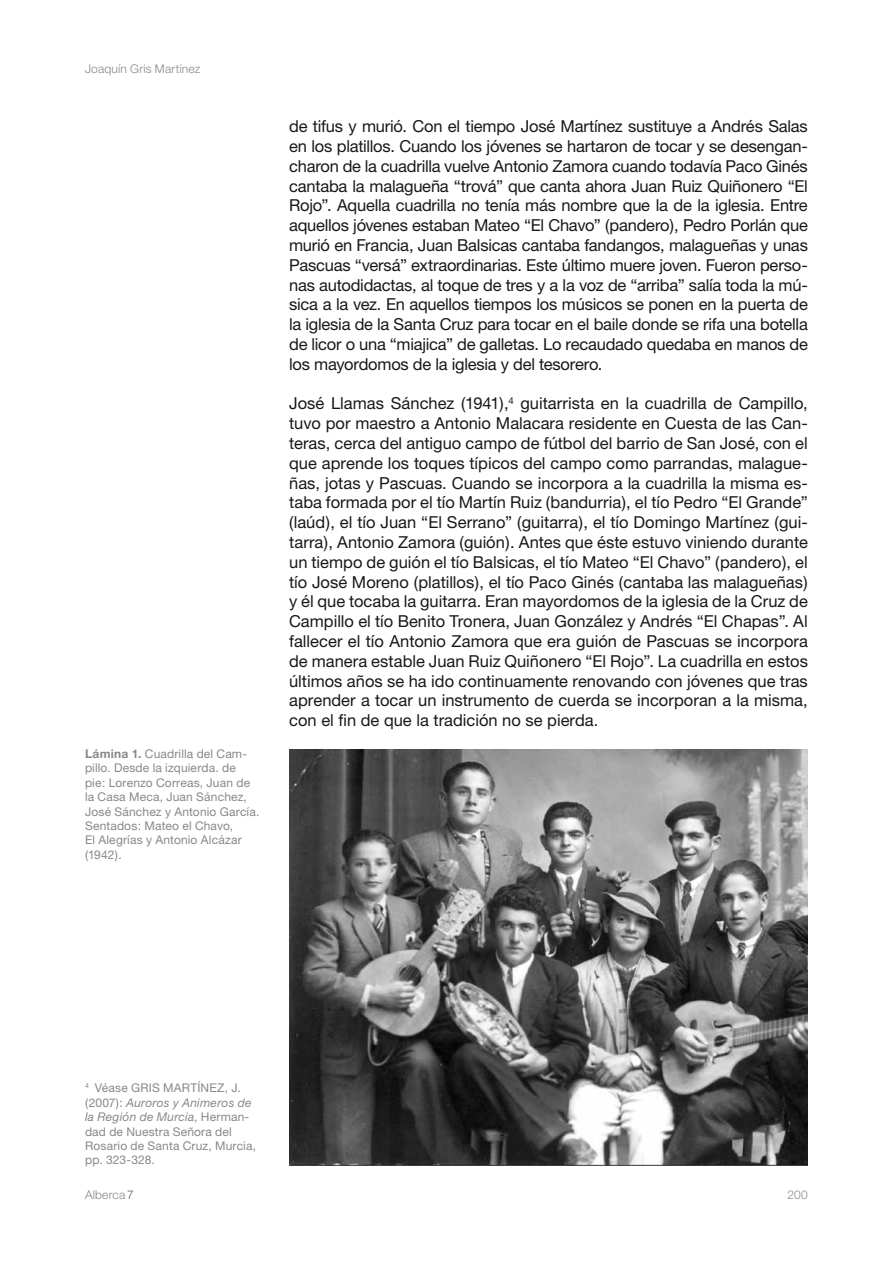
<style>
.page{position:relative;width:893px;height:1263px;background:#fff}
.page>*{position:absolute;margin:0;border:0;box-sizing:border-box;transform-origin:0 0}
.t1{font:16.5px/19.8px "Helvetica Neue";letter-spacing:-.005em;color:#1a171c;text-align:justify}
.t2{font:12px/14.4px "Helvetica Neue";letter-spacing:.015em;color:#87888a}
.t3{font:300 12px "Helvetica Neue";letter-spacing:.015em;color:#87888a}
.s1{font-weight:700}
.s2{font-style:italic}
.s3{color:#58585a}
</style>
<div class="page">
<img style="left:289px;top:749px;width:519px;height:416px">
<p class="t3" style="left:85px;top:62px;width:117px">Joaquín Gris Martínez</p>
<p class="t2" style="left:85px;top:746px;width:176px"><span class="s1">Lámina 1.</span> Cuadrilla del Cam&shy;pillo. Desde la izquierda. de<br>pie: Lorenzo Correas, Juan de la Casa Meca, Juan Sánchez,<br>José Sánchez y Antonio García.<br>Sentados: Mateo el Chavo,<br>El Alegrías y Antonio Alcázar (1942).</p>
<p class="t1" style="left:289px;top:116px;width:520px">de tifus y murió. Con el tiempo José Martínez sustituye a Andrés Salas en los platillos. Cuando los jóvenes se hartaron de tocar y se desengan&shy;charon de la cuadrilla vuelve Antonio Zamora cuando todavía Paco Ginés cantaba la malagueña “trová” que canta ahora Juan Ruiz Quiñonero “El Rojo”. Aquella cuadrilla no tenía más nombre que la de la iglesia. Entre aquellos jóvenes estaban Mateo “El Chavo” (pandero), Pedro Porlán que murió en Francia, Juan Balsicas cantaba fandangos, malagueñas y unas Pascuas “versá” extraordinarias. Este último muere joven. Fueron perso&shy;nas autodidactas, al toque de tres y a la voz de “arriba” salía toda la mú&shy;sica a la vez. En aquellos tiempos los músicos se ponen en la puerta de la iglesia de la Santa Cruz para tocar en el baile donde se rifa una botella de licor o una “miajica” de galletas. Lo recaudado quedaba en manos de los mayordomos de la iglesia y del tesorero.</p>
<p class="t1" style="left:289px;top:393px;width:520px">José Llamas Sánchez (1941),<sup>4</sup> guitarrista en la cuadrilla de Campillo, tuvo por maestro a Antonio Malacara residente en Cuesta de las Can&shy;teras, cerca del antiguo campo de fútbol del barrio de San José, con el que aprende los toques típicos del campo como parrandas, malague&shy;ñas, jotas y Pascuas. Cuando se incorpora a la cuadrilla la misma es&shy;taba formada por el tío Martín Ruiz (bandurria), el tío Pedro “El Grande” (laúd), el tío Juan “El Serrano” (guitarra), el tío Domingo Martínez (gui&shy;tarra), Antonio Zamora (guión). Antes que éste estuvo viniendo durante un tiempo de guión el tío Balsicas, el tío Mateo “El Chavo” (pandero), el tío José Moreno (platillos), el tío Paco Ginés (cantaba las malagueñas) y él que tocaba la guitarra. Eran mayordomos de la iglesia de la Cruz de Campillo el tío Benito Tronera, Juan González y Andrés “El Chapas”. Al fallecer el tío Antonio Zamora que era guión de Pascuas se incorpora de manera estable Juan Ruiz Quiñonero “El Rojo”. La cuadrilla en estos últimos años se ha ido continuamente renovando con jóvenes que tras aprender a tocar un instrumento de cuerda se incorporan a la misma, con el fin de que la tradición no se pierda.</p>
<p class="t2" style="left:85px;top:1081px;width:173px"><sup>4</sup> Véase GRIS MARTÍNEZ, J. (2007): <span class="s2">Auroros y Animeros de la Región de Murcia</span>, Herman&shy;dad de Nuestra Señora del<br>Rosario de Santa Cruz, Murcia, pp. 323-328.</p>
<p class="t3" style="left:85px;top:1187px;width:50px">Alberca <span class="s3">7</span></p>
<p class="t3" style="left:788px;top:1187px;width:22px">200</p>
</div>
